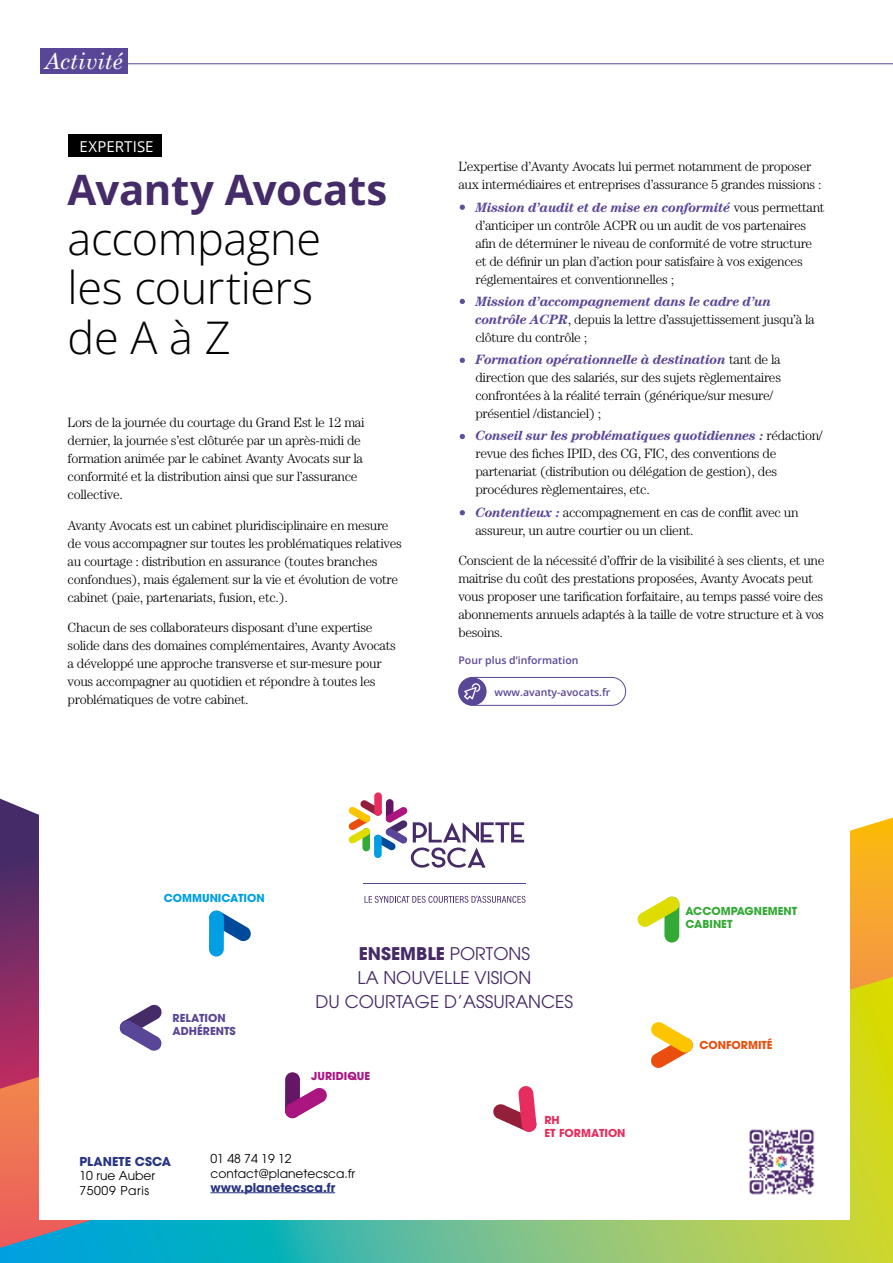
<style>
.page{position:relative;width:893px;height:1263px;background:#fff}
.page>*{position:absolute;margin:0;border:0;box-sizing:border-box;transform-origin:0 0}
.t1{font:300 45px/49.5px "Open Sans";letter-spacing:-.01em;color:#000}
.t2{font:700 42px "Open Sans";letter-spacing:-.01em;color:#452b67}
.t3{font:italic 22.5px "Century Schoolbook";color:#fff}
.t4{font:17.4px/23.9px "ITC Avant Garde Pro";color:#452a66;text-align:center}
.t5{font:15px "Open Sans";letter-spacing:.01em;color:#fff}
.t6{font:300 13.5px/18px "Century Std";letter-spacing:-.025em;color:#000}
.t7{font:12.15px/14.7px "ITC Avant Garde Pro";color:#000}
.t8{font:700 12.15px "ITC Avant Garde Pro";color:#283583}
.t9{font:12.15px/14.7px "ITC Avant Garde Pro";letter-spacing:.05em;color:#000}
.t10{font:700 10.95px/13px "ITC Avant Garde Pro";color:#35a936}
.t11{font:700 10.95px/13px "ITC Avant Garde Pro";color:#5a4696}
.t12{font:700 10.95px/13px "ITC Avant Garde Pro";color:#e72d5d}
.t13{font:700 10.95px "ITC Avant Garde Pro";color:#009fe3}
.t14{font:700 10.95px "ITC Avant Garde Pro";color:#e94e0f}
.t15{font:700 10.95px "ITC Avant Garde Pro";color:#aa1580}
.t16{font:600 10.5px "Open Sans";color:#5a4696}
.s1{font-weight:700;font-style:italic;color:#5a4696}
.s2{font-weight:700}
</style>
<div class="page">
<svg style="left:0;top:1248px;width:893px;height:15px;background:#5dbc94"></svg>
<svg style="left:0;top:817px;width:893px;height:431px;background:#9d9e61"></svg>
<div style="left:40px;top:738px;width:810px;height:482px;background:#fff"></div>
<hr style="left:364px;top:883px;width:162px;height:1px;background:#5a4696">
<div style="left:374px;top:792px;width:8px;height:24px;background:#e72d5d;border-radius:4px"></div>
<svg style="left:348px;top:800px;width:176px;height:68px"></svg>
<svg style="left:365px;top:896px;width:160px;height:7px"></svg>
<svg style="left:493px;top:1086px;width:44px;height:46px"></svg>
<svg style="left:651px;top:1022px;width:42px;height:46px"></svg>
<div style="left:664px;top:897px;width:15px;height:45px;background:#35a936;border-radius:7px"></div>
<svg style="left:637px;top:896px;width:43px;height:32px"></svg>
<svg style="left:209px;top:910px;width:42px;height:32px"></svg>
<div style="left:209px;top:911px;width:15px;height:45px;background:#009fe3;border-radius:7px"></div>
<svg style="left:119px;top:1004px;width:43px;height:47px"></svg>
<div style="left:285px;top:1072px;width:15px;height:46px;background:#651667;border-radius:7px"></div>
<svg style="left:285px;top:1087px;width:42px;height:32px"></svg>
<img style="left:748px;top:1129px;width:67px;height:66px">
<hr style="left:210px;top:1192px;width:125px;height:1px;background:#283583">
<hr style="left:43px;top:64px;width:850px;height:1px;background:#5a4696">
<div style="left:40px;top:48px;width:87px;height:25px;background:#5a4696"></div>
<div style="left:68px;top:134px;width:94px;height:23px;background:#000"></div>
<div style="left:458px;top:677px;width:168px;height:28px;border:1px solid #5a4696;border-radius:14px"></div>
<div style="left:458px;top:677px;width:29px;height:28px;background:#5a4696;border-radius:50%"></div>
<svg style="left:464px;top:683px;width:16px;height:17px"></svg>
<svg style="left:460px;top:205px;width:5px;height:5px"></svg>
<svg style="left:460px;top:299px;width:5px;height:5px"></svg>
<svg style="left:460px;top:358px;width:5px;height:5px"></svg>
<svg style="left:460px;top:434px;width:5px;height:5px"></svg>
<svg style="left:460px;top:510px;width:5px;height:5px"></svg>
<h3 class="t3" style="left:44px;top:47px;width:80px">Activité</h3>
<p class="t5" style="left:79px;top:136px;width:76px">EXPERTISE</p>
<h2 class="t2" style="left:68px;top:160px;width:321px">Avanty Avocats</h2>
<h1 class="t1" style="left:68px;top:212px;width:255px">accompagne les courtiers de A à Z</h1>
<p class="t6" style="left:68px;top:413px;width:298px">Lors de la journée du courtage du Grand Est le 12 mai dernier, la journée s’est clôturée par un après-midi de formation animée par le cabinet Avanty Avocats sur la conformité et la distribution ainsi que sur l’assurance collective.</p>
<p class="t6" style="left:68px;top:516px;width:336px">Avanty Avocats est un cabinet pluridisciplinaire en mesure de vous accompagner sur toutes les problématiques relatives au courtage : distribution en assurance (toutes branches confondues), mais également sur la vie et évolution de votre cabinet (paie, partenariats, fusion, etc.).</p>
<p class="t6" style="left:68px;top:618px;width:330px">Chacun de ses collaborateurs disposant d’une expertise solide dans des domaines complémentaires, Avanty Avocats a développé une approche transverse et sur-mesure pour vous accompagner au quotidien et répondre à toutes les problématiques de votre cabinet.</p>
<p class="t6" style="left:458px;top:158px;width:365px">L’expertise d’Avanty Avocats lui permet notamment de proposer aux intermédiaires et entreprises d’assurance 5 grandes missions :</p>
<p class="t6" style="left:475px;top:198px;width:351px"><span class="s1">Mission d’audit et de mise en conformité</span> vous permettant d’anticiper un contrôle ACPR ou un audit de vos partenaires afin de déterminer le niveau de conformité de votre structure et de définir un plan d’action pour satisfaire à vos exigences réglementaires et conventionnelles ;</p>
<p class="t6" style="left:475px;top:292px;width:341px"><span class="s1">Mission d’accompagnement dans le cadre d’un contrôle ACPR</span>, depuis la lettre d’assujettissement jusqu’à la clôture du contrôle ;</p>
<p class="t6" style="left:475px;top:350px;width:307px"><span class="s1">Formation opérationnelle à destination</span> tant de la direction que des salariés, sur des sujets règlementaires confrontées à la réalité terrain (générique/sur mesure/ présentiel /distanciel) ;</p>
<p class="t6" style="left:475px;top:426px;width:349px"><span class="s1">Conseil sur les problématiques quotidiennes :</span> rédaction/ revue des fiches IPID, des CG, FIC, des conventions de partenariat (distribution ou délégation de gestion), des procédures règlementaires, etc.</p>
<p class="t6" style="left:475px;top:503px;width:325px"><span class="s1">Contentieux :</span> accompagnement en cas de conflit avec un assureur, un autre courtier ou un client.</p>
<p class="t6" style="left:458px;top:551px;width:367px">Conscient de la nécessité d’offrir de la visibilité à ses clients, et une maitrise du coût des prestations proposées, Avanty Avocats peut vous proposer une tarification forfaitaire, au temps passé voire des abonnements annuels adaptés à la taille de votre structure et à vos besoins.</p>
<p class="t16" style="left:458px;top:653px;width:121px">Pour plus d’information</p>
<p class="t16" style="left:494px;top:684px;width:118px">www.avanty-avocats.fr</p>
<p class="t13" style="left:164px;top:890px;width:102px">COMMUNICATION</p>
<p class="t10" style="left:685px;top:904px;width:113px">ACCOMPAGNEMENT<br>CABINET</p>
<p class="t11" style="left:173px;top:1011px;width:65px">RELATION<br>ADHÉRENTS</p>
<p class="t4" style="left:315px;top:941px;width:259px"><span class="s2">ENSEMBLE</span> PORTONS<br>LA NOUVELLE VISION<br>DU COURTAGE D’ASSURANCES</p>
<p class="t15" style="left:311px;top:1069px;width:61px">JURIDIQUE</p>
<p class="t12" style="left:544px;top:1113px;width:83px">RH<br>ET FORMATION</p>
<p class="t8" style="left:80px;top:1153px;width:93px">PLANETE CSCA</p>
<p class="t9" style="left:80px;top:1168px;width:77px">10 rue Auber<br>75009 Paris</p>
<p class="t7" style="left:210px;top:1151px;width:146px">01 48 74 19 12 contact@planetecsca.fr</p>
<p class="t8" style="left:210px;top:1179px;width:126px">www.planetecsca.fr</p>
<p class="t14" style="left:699px;top:1037px;width:75px">CONFORMITÉ</p>
</div>
